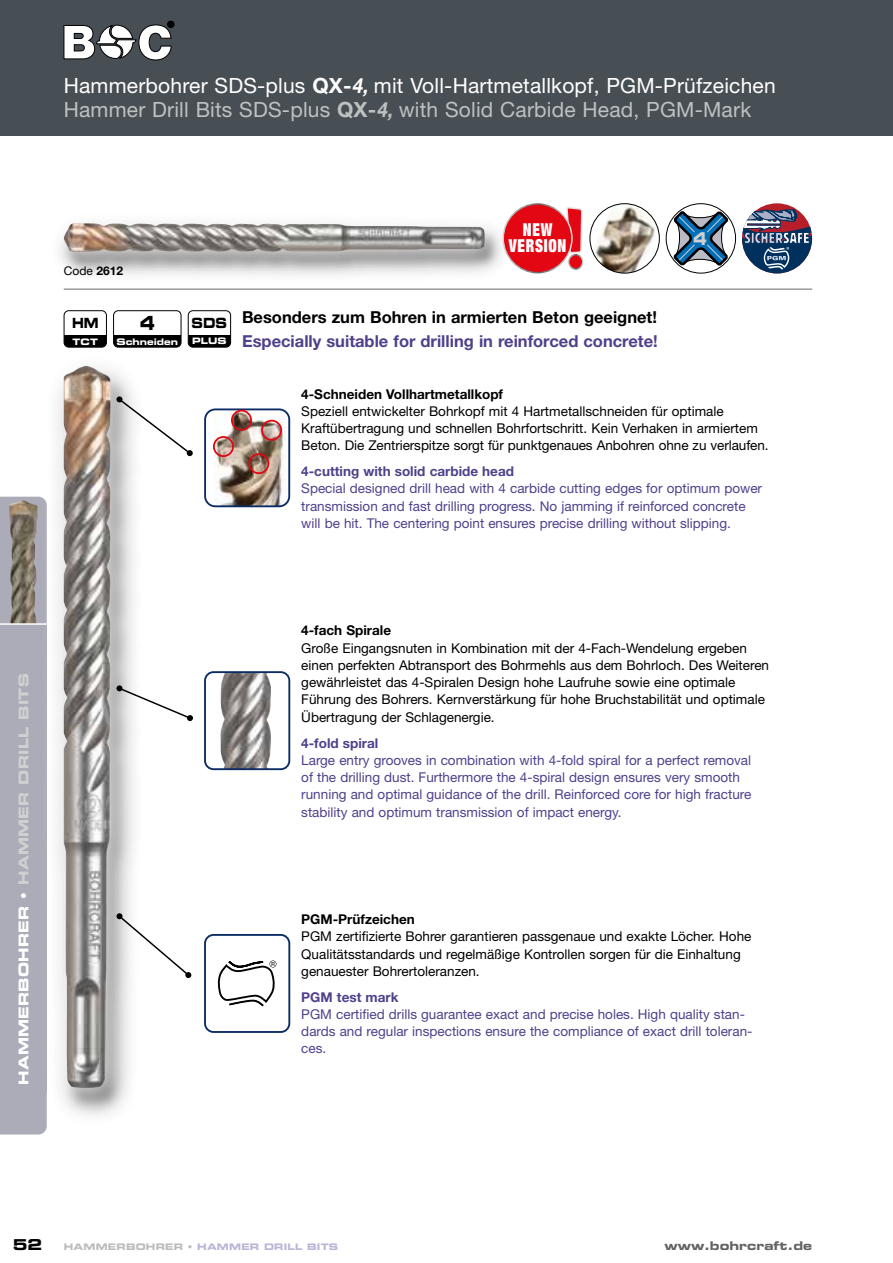
<style>
.page{position:relative;width:893px;height:1263px;background:#fff}
.page>*{position:absolute;margin:0;border:0;box-sizing:border-box;transform-origin:0 0}
.t1{font:21px/24px "Helvetica Neue";letter-spacing:.01em;color:#fff}
.t2{font:19.5px "Eurostile Bold Extended Two";color:#000;scale:.79 1}
.t3{font:900 expanded 17.85px/15.8px "Helvetica Neue";letter-spacing:.05em;color:#fff;text-align:center;scale:.83 1}
.t4{font:17.7px "Eurostile Bold Extended Two";color:#d0d0d0;scale:.79 1}
.t5{font:700 16.5px "Helvetica Neue";color:#4f408b}
.t6{font:700 16.5px "Helvetica Neue";color:#000}
.t7{font:15px "Eurostile Bold Extended Two";color:#000}
.t8{font:14.1px "Eurostile Bold Extended Two";color:#000;scale:.79 1}
.t9{font:13.5px/17.2px "Helvetica Neue";color:#000}
.t10{font:13.5px/17.2px "Helvetica Neue";color:#4f408b}
.t11{font:700 13.5px "Helvetica Neue";color:#000}
.t12{font:700 13.5px "Helvetica Neue";color:#4f408b}
.t13{font:13.5px "Eurostile Bold Extended Two";letter-spacing:.02em;color:#d0d0d0}
.t14{font:12px "Eurostile Bold Extended Two";color:#646363}
.t15{font:12px "Helvetica Neue";color:#000}
.t16{font:9px "Eurostile Bold Extended Two";letter-spacing:.02em;color:#bcb5d8}
.t17{font:9px "Eurostile Bold Extended Two";color:#fff}
.t18{font:8.85px "Eurostile Bold Extended Two";color:#fff}
.s1{font-weight:700}
.s2{font-weight:700;font-style:italic}
.s3{color:#bec1c2}
.s4{font-weight:700;color:#bec1c2}
.s5{font-weight:700;font-style:italic;color:#bec1c2}
.s6{color:#fff}
.s7{color:#bcbcbc}
</style>
<div class="page">
<hr style="left:64px;top:288px;width:748px;height:2px;background:#9d9d9c">
<div style="left:0;top:0;width:893px;height:136px;background:#484f54"></div>
<svg style="left:64px;top:21px;width:110px;height:39px"></svg>
<div style="left:0;top:497px;width:46px;height:637px;background:#acacb9"></div>
<img style="left:9px;top:500px;width:29px;height:123px">
<div style="left:0;top:624px;width:47px;height:468px;background:#acacb9"></div>
<hr style="left:0;top:623px;width:47px;height:2px;background:#fff">
<svg style="left:742px;top:203px;width:70px;height:70px"></svg>
<svg style="left:742px;top:208px;width:70px;height:65px"></svg>
<img style="left:592px;top:204px;width:67px;height:69px">
<div style="left:590px;top:203px;width:70px;height:70px;border:1px solid #000;border-radius:50%"></div>
<div style="left:48px;top:211px;width:466px;height:76px;background:#000;opacity:.5"></div>
<svg style="left:48px;top:211px;width:456px;height:60px"></svg>
<img style="left:63px;top:223px;width:422px;height:29px">
<svg style="left:565px;top:207px;width:18px;height:47px"></svg>
<div style="left:569px;top:255px;width:14px;height:14px;background:#e30613;border-radius:50%"></div>
<div style="left:568px;top:254px;width:15px;height:16px;border:2px solid #fff;border-radius:50%"></div>
<div style="left:503px;top:204px;width:69px;height:69px;background:#e30613;border-radius:50%"></div>
<div style="left:502px;top:203px;width:71px;height:70px;border:1px solid #fff;border-radius:50%"></div>
<img style="left:220px;top:674px;width:51px;height:93px">
<div style="left:204px;top:671px;width:86px;height:99px;border:2px solid #0c2c65;border-radius:9px"></div>
<div style="left:42px;top:352px;width:105px;height:777px;background:#fefefe"></div>
<svg style="left:40px;top:343px;width:94px;height:768px"></svg>
<img style="left:64px;top:366px;width:47px;height:722px">
<svg style="left:116px;top:685px;width:77px;height:36px"></svg>
<svg style="left:116px;top:396px;width:77px;height:60px"></svg>
<svg style="left:116px;top:913px;width:75px;height:65px"></svg>
<img style="left:214px;top:411px;width:73px;height:95px">
<div style="left:204px;top:408px;width:86px;height:99px;border:2px solid #0c2c65;border-radius:10px"></div>
<div style="left:231px;top:410px;width:21px;height:21px;border:2px solid #e30613;border-radius:50%"></div>
<div style="left:213px;top:436px;width:21px;height:21px;border:2px solid #e30613;border-radius:50%"></div>
<div style="left:261px;top:420px;width:21px;height:21px;border:2px solid #e30613;border-radius:50%"></div>
<div style="left:248px;top:453px;width:21px;height:21px;border:2px solid #e30613;border-radius:50%"></div>
<svg style="left:217px;top:960px;width:59px;height:47px"></svg>
<div style="left:204px;top:934px;width:86px;height:99px;border:2px solid #0c2c65;border-radius:9px"></div>
<div style="left:64px;top:335px;width:42px;height:12px;background:#000"></div>
<div style="left:64px;top:310px;width:43px;height:37px;border:1px solid #000;border-radius:5px"></div>
<div style="left:188px;top:335px;width:43px;height:12px;background:#000"></div>
<div style="left:188px;top:310px;width:43px;height:37px;border:1px solid #000;border-radius:5px"></div>
<div style="left:114px;top:335px;width:67px;height:12px;background:#000"></div>
<div style="left:113px;top:310px;width:68px;height:37px;border:1px solid #000;border-radius:5px"></div>
<svg style="left:671px;top:209px;width:59px;height:59px"></svg>
<div style="left:666px;top:203px;width:70px;height:70px;border:1px solid #000;border-radius:50%"></div>
<h1 class="t1" style="left:64px;top:73px;width:713px">Hammerbohrer SDS-plus <span class="s1">QX-</span><span class="s2">4,</span> mit Voll-Hartmetallkopf, PGM-Prüfzeichen<br><span class="s3">Hammer Drill Bits SDS-plus</span> <span class="s4">QX-</span><span class="s5">4,</span> <span class="s3">with Solid Carbide Head, PGM-Mark</span></h1>
<p class="t15" style="left:64px;top:264px;width:61px">Code <span class="s1">2612</span></p>
<h3 class="t3" style="left:509px;top:222px;width:71px">NEW<br>VERSION</h3>
<p class="t8" style="left:72px;top:313px;width:35px">HM</p>
<p class="t18" style="left:73px;top:335px;width:27px">TCT</p>
<h2 class="t2" style="left:140px;top:310px;width:21px">4</h2>
<p class="t6" style="left:242px;top:307px;width:416px">Besonders zum Bohren in armierten Beton geeignet!</p>
<p class="t17" style="left:116px;top:335px;width:63px">Schneiden</p>
<p class="t8" style="left:192px;top:313px;width:46px">SDS</p>
<p class="t5" style="left:242px;top:331px;width:417px">Especially suitable for drilling in reinforced concrete!</p>
<p class="t18" style="left:192px;top:335px;width:36px">PLUS</p>
<h3 class="t4" style="left:693px;top:226px;width:19px">4</h3>
<p class="t13" style="left:14px;top:1085px;width:413px;rotate:-90deg"><span class="s6">HAMMERBOHRER •</span> HAMMER DRILL BITS</p>
<p class="t11" style="left:301px;top:385px;width:203px">4-Schneiden Vollhartmetallkopf</p>
<p class="t9" style="left:301px;top:402px;width:469px">Speziell entwickelter Bohrkopf mit 4 Hartmetallschneiden für optimale<br>Kraftübertragung und schnellen Bohrfortschritt. Kein Verhaken in armiertem<br>Beton. Die Zentrierspitze sorgt für punktgenaues Anbohren ohne zu verlaufen.</p>
<p class="t12" style="left:301px;top:463px;width:214px">4-cutting with solid carbide head</p>
<p class="t10" style="left:301px;top:480px;width:462px">Special designed drill head with 4 carbide cutting edges for optimum power transmission and fast drilling progress. No jamming if reinforced concrete will be hit. The centering point ensures precise drilling without slipping.</p>
<p class="t11" style="left:301px;top:622px;width:91px">4-fach Spirale</p>
<p class="t9" style="left:301px;top:639px;width:469px">Große Eingangsnuten in Kombination mit der 4-Fach-Wendelung ergeben einen perfekten Abtransport des Bohrmehls aus dem Bohrloch. Des Weiteren gewährleistet das 4-Spiralen Design hohe Laufruhe sowie eine optimale Führung des Bohrers. Kernverstärkung für hohe Bruchstabilität und optimale Übertragung der Schlagenergie.</p>
<p class="t12" style="left:301px;top:734px;width:79px">4-fold spiral</p>
<p class="t10" style="left:301px;top:751px;width:452px">Large entry grooves in combination with 4-fold spiral for a perfect removal of the drilling dust. Furthermore the 4-spiral design ensures very smooth running and optimal guidance of the drill. Reinforced core for high fracture stability and optimum transmission of impact energy.</p>
<p class="t11" style="left:301px;top:911px;width:115px">PGM-Prüfzeichen</p>
<p class="t9" style="left:301px;top:928px;width:452px">PGM zertifizierte Bohrer garantieren passgenaue und exakte Löcher. Hohe<br>Qualitätsstandards und regelmäßige Kontrollen sorgen für die Einhaltung genauester Bohrertoleranzen.</p>
<p class="t12" style="left:301px;top:988px;width:99px">PGM test mark</p>
<p class="t10" style="left:301px;top:1005px;width:453px">PGM certified drills guarantee exact and precise holes. High quality stan&shy;dards and regular inspections ensure the compliance of exact drill toleran&shy;ces.</p>
<p class="t7" style="left:13px;top:1234px;width:31px">52</p>
<p class="t16" style="left:64px;top:1241px;width:276px"><span class="s7">HAMMERBOHRER •</span> HAMMER DRILL BITS</p>
<p class="t14" style="left:664px;top:1237px;width:149px">www.bohrcraft.de</p>
</div>
